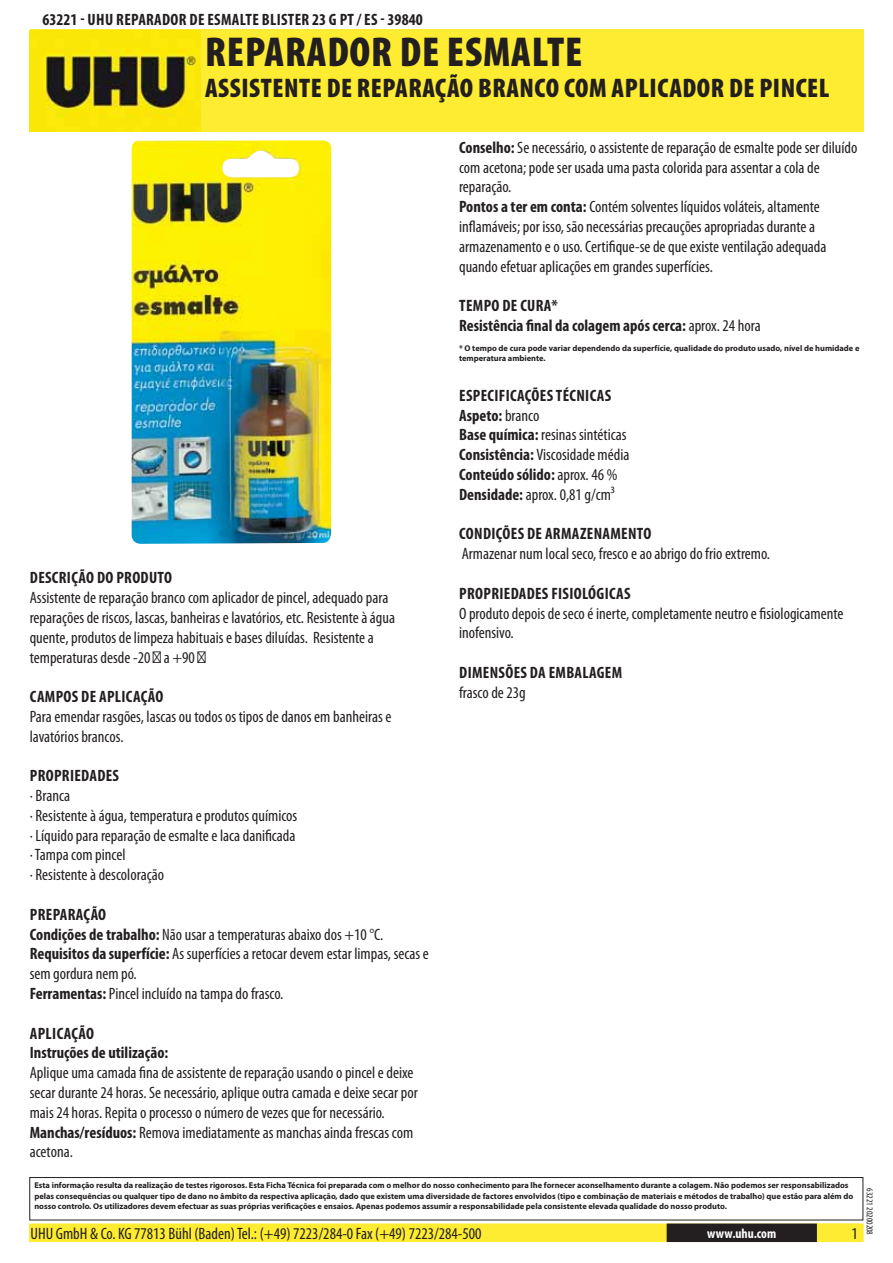
<style>
.page{position:relative;width:893px;height:1263px;background:#fff}
.page>*{position:absolute;margin:0;border:0;box-sizing:border-box;transform-origin:0 0}
.t1{font:900 condensed 42px "Myriad Pro";letter-spacing:.02em;color:#231f20}
.t2{font:900 condensed 27px "Myriad Pro";letter-spacing:.02em;color:#231f20}
.t3{font:condensed 16.5px/19.8px "Myriad Pro";color:#231f20}
.t4{font:700 condensed 16.5px/19.8px "Myriad Pro";letter-spacing:.02em;color:#231f20}
.t5{font:700 condensed 16.5px/19.8px "Myriad Pro";color:#231f20}
.t6{font:700 condensed 13.5px "Myriad Pro";color:#fff}
.t7{font:condensed 9px "Myriad Pro";color:#231f20}
.t8{font:700 8.4px/10.1px "Myriad Pro";color:#231f20}
.s1{font-weight:700}
.s2{font-weight:400}
</style>
<div class="page">
<div style="left:30px;top:1224px;width:833px;height:17px;background:#fdec31"></div>
<div style="left:29px;top:1224px;width:835px;height:18px;border:2px solid #fdec31"></div>
<div style="left:815px;top:1224px;width:44px;height:18px;border:2px solid #fdec31"></div>
<div style="left:667px;top:1224px;width:149px;height:17px;background:#231f20"></div>
<div style="left:667px;top:1224px;width:150px;height:18px;border:2px solid #231f20"></div>
<div style="left:29px;top:1177px;width:834px;height:43px;border:1px solid #231f20"></div>
<div style="left:30px;top:30px;width:834px;height:102px;background:#fdec31"></div>
<img style="left:30px;top:31px;width:171px;height:100px">
<img style="left:132px;top:140px;width:200px;height:404px">
<p class="t4" style="left:43px;top:11px;width:382px">63221 - UHU REPARADOR DE ESMALTE BLISTER 23 G PT / ES - 39840</p>
<h1 class="t1" style="left:205px;top:27px;width:379px">REPARADOR DE ESMALTE</h1>
<h2 class="t2" style="left:205px;top:72px;width:626px">ASSISTENTE DE REPARAÇÃO BRANCO COM APLICADOR DE PINCEL</h2>
<p class="t4" style="left:30px;top:569px;width:144px">DESCRIÇÃO DO PRODUTO</p>
<p class="t3" style="left:30px;top:589px;width:367px">Assistente de reparação branco com aplicador de pincel, adequado para reparações de riscos, lascas, banheiras e lavatórios, etc. Resistente à água quente, produtos de limpeza habituais e bases diluídas. Resistente a temperaturas desde -20 a +90</p>
<p class="t4" style="left:30px;top:688px;width:135px">CAMPOS DE APLICAÇÃO</p>
<p class="t3" style="left:30px;top:708px;width:363px">Para emendar rasgões, lascas ou todos os tipos de danos em banheiras e lavatórios brancos.</p>
<p class="t4" style="left:30px;top:767px;width:91px">PROPRIEDADES</p>
<p class="t3" style="left:30px;top:787px;width:269px">· Branca<br>· Resistente à água, temperatura e produtos químicos · Líquido para reparação de esmalte e laca danificada · Tampa com pincel<br>· Resistente à descoloração</p>
<p class="t3" style="left:30px;top:906px;width:401px"><span class="s1">PREPARAÇÃO<br>Condições de trabalho:</span> Não usar a temperaturas abaixo dos +10 °C.<br><span class="s1">Requisitos da superfície:</span> As superfícies a retocar devem estar limpas, secas e sem gordura nem pó.<br><span class="s1">Ferramentas:</span> Pincel incluído na tampa do frasco.</p>
<p class="t5" style="left:30px;top:1024px;width:140px">APLICAÇÃO<br>Instruções de utilização:</p>
<p class="t3" style="left:30px;top:1064px;width:389px">Aplique uma camada fina de assistente de reparação usando o pincel e deixe secar durante 24 horas. Se necessário, aplique outra camada e deixe secar por mais 24 horas. Repita o processo o número de vezes que for necessário.<br><span class="s1">Manchas/resíduos:</span> Remova imediatamente as manchas ainda frescas com acetona.</p>
<p class="t3" style="left:459px;top:139px;width:400px"><span class="s1">Conselho:</span> Se necessário, o assistente de reparação de esmalte pode ser diluído com acetona; pode ser usada uma pasta colorida para assentar a cola de reparação.<br><span class="s1">Pontos a ter em conta:</span> Contém solventes líquidos voláteis, altamente inflamáveis; por isso, são necessárias precauções apropriadas durante a armazenamento e o uso. Certifique-se de que existe ventilação adequada quando efetuar aplicações em grandes superfícies.</p>
<p class="t5" style="left:459px;top:297px;width:303px">TEMPO DE CURA*<br>Resistência final da colagem após cerca: <span class="s2">aprox. 24 hora</span></p>
<p class="t8" style="left:459px;top:344px;width:402px">* O tempo de cura pode variar dependendo da superfície, qualidade do produto usado, nível de humidade e temperatura ambiente.</p>
<p class="t4" style="left:459px;top:387px;width:172px">ESPECIFICAÇÕES TÉCNICAS<br>Aspeto: <span class="s2">branco<br></span>Base química: <span class="s2">resinas sintéticas<br></span>Consistência: <span class="s2">Viscosidade média<br></span>Conteúdo sólido: <span class="s2">aprox. 46 %<br></span>Densidade: <span class="s2">aprox. 0,81 g/cm3</span></p>
<p class="t4" style="left:459px;top:525px;width:194px">CONDIÇÕES DE ARMAZENAMENTO</p>
<p class="t3" style="left:462px;top:545px;width:310px">Armazenar num local seco, fresco e ao abrigo do frio extremo.</p>
<p class="t4" style="left:459px;top:584px;width:173px">PROPRIEDADES FISIOLÓGICAS</p>
<p class="t3" style="left:459px;top:604px;width:386px">O produto depois de seco é inerte, completamente neutro e fisiologicamente inofensivo.</p>
<p class="t4" style="left:459px;top:664px;width:165px">DIMENSÕES DA EMBALAGEM</p>
<p class="t3" style="left:459px;top:683px;width:68px">frasco de 23g</p>
<p class="t8" style="left:34px;top:1181px;width:820px">Esta informação resulta da realização de testes rigorosos. Esta Ficha Técnica foi preparada com o melhor do nosso conhecimento para lhe fornecer aconselhamento durante a colagem. Não podemos ser responsabilizados pelas consequências ou qualquer tipo de dano no âmbito da respectiva aplicação, dado que existem uma diversidade de factores envolvidos (tipo e combinação de materiais e métodos de trabalho) que estão para além do nosso controlo. Os utilizadores devem efectuar as suas próprias verificações e ensaios. Apenas podemos assumir a responsabilidade pela consistente elevada qualidade do nosso produto.</p>
<p class="t3" style="left:30px;top:1225px;width:452px">UHU GmbH &amp; Co. KG 77813 Bühl (Baden) Tel.: (+49) 7223/284-0 Fax (+49) 7223/284-500</p>
<p class="t6" style="left:707px;top:1228px;width:71px">www.uhu.com</p>
<p class="t3" style="left:851px;top:1225px;width:8px">1</p>
<p class="t7" style="left:873px;top:1188px;width:48px;rotate:90deg">63221 20200208</p>
</div>
